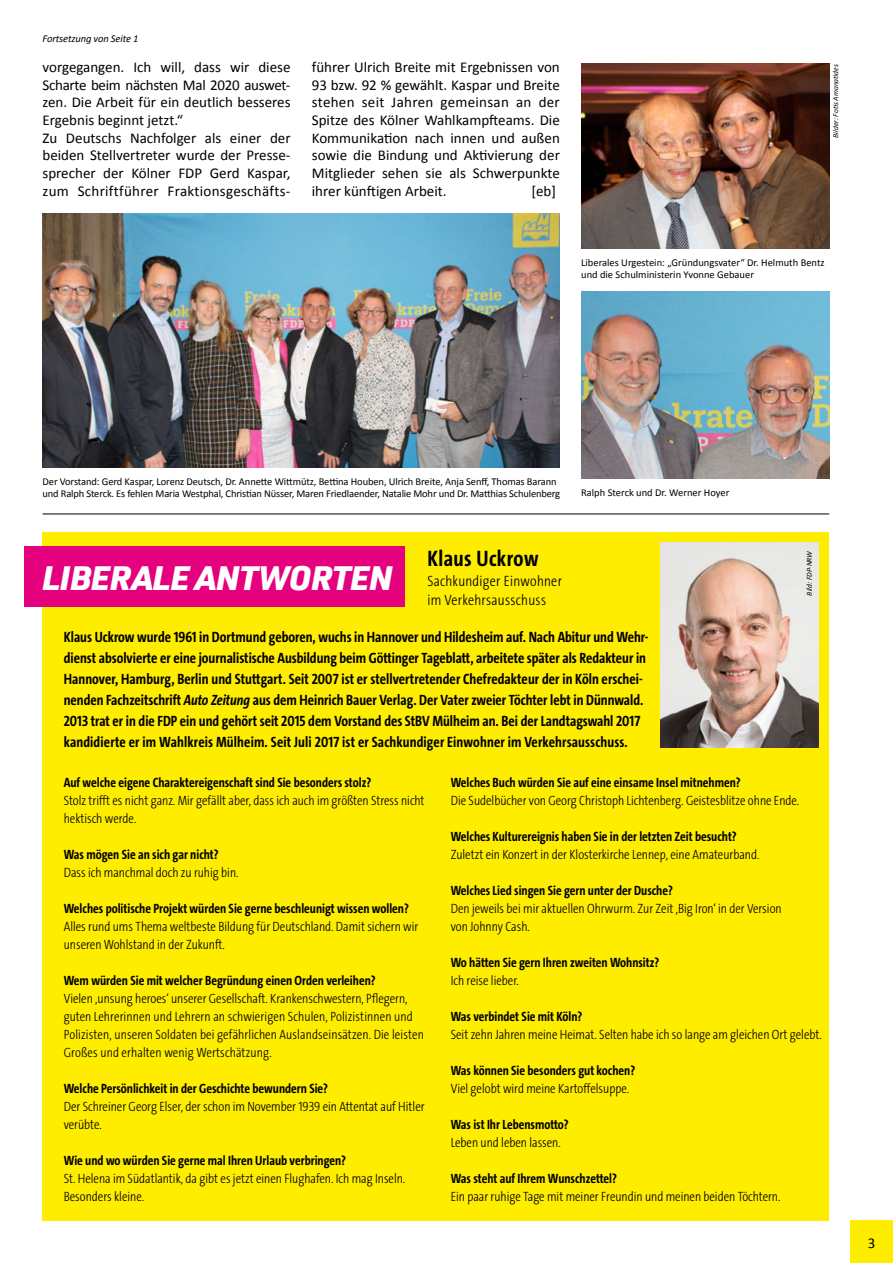
<style>
.page{position:relative;width:893px;height:1263px;background:#fff}
.page>*{position:absolute;margin:0;border:0;box-sizing:border-box;transform-origin:0 0}
.t1{font:italic 900 33.75px "URWDIN";letter-spacing:-.02em;color:#fff}
.t2{font:700 22.5px "The Sans Cd OF7";letter-spacing:.02em;color:#000}
.t3{font:700 15px/21px "The Sans Cd LF7";color:#000}
.t4{font:15px/17.7px "Calibri";color:#000;text-align:justify}
.t5{font:300 15px/19.5px "The Sans Cd LF3";letter-spacing:.02em;color:#000}
.t6{font:300 13.5px/18px "The Sans Cd LF3";color:#000}
.t7{font:700 13.5px "The Sans Cd LF7";color:#000}
.t8{font:300 13.5px "The Sans Cd OF3";color:#000}
.t9{font:10.5px/12px "Calibri";letter-spacing:-.01em;color:#000}
.t10{font:italic 10.5px "Calibri";letter-spacing:-.01em;color:#000}
.t11{font:italic 7.5px "Calibri";color:#000}
.s1{font-family:"The Sans Cd LF7 i";font-style:italic}
</style>
<div class="page">
<div style="left:850px;top:1220px;width:43px;height:43px;background:#ffed00"></div>
<img style="left:43px;top:213px;width:517px;height:255px">
<img style="left:581px;top:64px;width:248px;height:185px">
<img style="left:581px;top:292px;width:248px;height:186px">
<div style="left:43px;top:532px;width:786px;height:688px;background:#ffed00"></div>
<div style="left:25px;top:547px;width:380px;height:60px;background:#e5007d"></div>
<img style="left:661px;top:543px;width:158px;height:204px">
<hr style="left:43px;top:514px;width:786px;height:1px;background:#000">
<p class="t10" style="left:43px;top:32px;width:98px">Fortsetzung von Seite 1</p>
<p class="t4" style="left:43px;top:57px;width:250px;text-align:left">vorgegangen. Ich will, dass wir diese Scharte beim nächsten Mal 2020 auswet&shy;zen. Die Arbeit für ein deutlich besseres Ergebnis beginnt jetzt.“<br>Zu Deutschs Nachfolger als einer der beiden Stellvertreter wurde der Presse&shy;sprecher der Kölner FDP Gerd Kaspar, zum Schriftführer Fraktionsgeschäfts-</p>
<p class="t4" style="left:312px;top:57px;width:250px">führer Ulrich Breite mit Ergebnissen von 93 bzw. 92 % gewählt. Kaspar und Breite stehen seit Jahren gemeinsan an der Spitze des Kölner Wahlkampfteams. Die Kommunikation nach innen und außen sowie die Bindung und Aktivierung der Mitglieder sehen sie als Schwerpunkte ihrer künftigen Arbeit.</p>
<p class="t4" style="left:531px;top:181px;width:26px">[eb]</p>
<p class="t11" style="left:831px;top:138px;width:75px;rotate:-90deg">Bilder: Fotis Amanatides</p>
<p class="t9" style="left:581px;top:256px;width:245px">Liberales Urgestein: „Gründungsvater“ Dr. Helmuth Bentz und die Schulministerin Yvonne Gebauer</p>
<p class="t9" style="left:43px;top:474px;width:519px">Der Vorstand: Gerd Kaspar, Lorenz Deutsch, Dr. Annette Wittmütz, Bettina Houben, Ulrich Breite, Anja Senff, Thomas Barann und Ralph Sterck. Es fehlen Maria Westphal, Christian Nüsser, Maren Friedlaender, Natalie Mohr und Dr. Matthias Schulenberg</p>
<p class="t9" style="left:581px;top:486px;width:150px">Ralph Sterck und Dr. Werner Hoyer</p>
<h1 class="t1" style="left:42px;top:554px;width:352px">LIBERALE ANTWORTEN</h1>
<h2 class="t2" style="left:427px;top:547px;width:113px">Klaus Uckrow</h2>
<p class="t5" style="left:427px;top:572px;width:136px">Sachkundiger Einwohner im Verkehrsausschuss</p>
<p class="t3" style="left:64px;top:627px;width:586px">Klaus Uckrow wurde 1961 in Dortmund geboren, wuchs in Hannover und Hildesheim auf. Nach Abitur und Wehr&shy;dienst absolvierte er eine journalistische Ausbildung beim Göttinger Tageblatt, arbeitete später als Redakteur in Hannover, Hamburg, Berlin und Stuttgart. Seit 2007 ist er stellvertretender Chefredakteur der in Köln erschei&shy;nenden Fachzeitschrift <span class="s1">Auto Zeitung</span> aus dem Heinrich Bauer Verlag. Der Vater zweier Töchter lebt in Dünnwald.<br>2013 trat er in die FDP ein und gehört seit 2015 dem Vorstand des StBV Mülheim an. Bei der Landtagswahl 2017 kandidierte er im Wahlkreis Mülheim. Seit Juli 2017 ist er Sachkundiger Einwohner im Verkehrsausschuss.</p>
<p class="t11" style="left:805px;top:595px;width:46px;rotate:-90deg">Bild: FDP-NRW</p>
<p class="t7" style="left:64px;top:775px;width:309px">Auf welche eigene Charaktereigenschaft sind Sie besonders stolz?</p>
<p class="t6" style="left:64px;top:792px;width:362px">Stolz trifft es nicht ganz. Mir gefällt aber, dass ich auch im größten Stress nicht hektisch werde.</p>
<p class="t7" style="left:64px;top:847px;width:156px">Was mögen Sie an sich gar nicht?</p>
<p class="t6" style="left:64px;top:864px;width:176px">Dass ich manchmal doch zu ruhig bin.</p>
<p class="t7" style="left:64px;top:901px;width:347px">Welches politische Projekt würden Sie gerne beschleunigt wissen wollen?</p>
<p class="t6" style="left:64px;top:918px;width:356px">Alles rund ums Thema weltbeste Bildung für Deutschland. Damit sichern wir unseren Wohlstand in der Zukunft.</p>
<p class="t7" style="left:64px;top:973px;width:313px">Wem würden Sie mit welcher Begründung einen Orden verleihen?</p>
<p class="t6" style="left:64px;top:990px;width:362px">Vielen ‚unsung heroes‘ unserer Gesellschaft. Krankenschwestern, Pflegern, guten Lehrerinnen und Lehrern an schwierigen Schulen, Polizistinnen und Polizisten, unseren Soldaten bei gefährlichen Auslandseinsätzen. Die leisten Großes und erhalten wenig Wertschätzung.</p>
<p class="t7" style="left:64px;top:1081px;width:266px">Welche Persönlichkeit in der Geschichte bewundern Sie?</p>
<p class="t6" style="left:64px;top:1098px;width:362px">Der Schreiner Georg Elser, der schon im November 1939 ein Attentat auf Hitler verübte.</p>
<p class="t7" style="left:64px;top:1153px;width:284px">Wie und wo würden Sie gerne mal Ihren Urlaub verbringen?</p>
<p class="t6" style="left:64px;top:1170px;width:343px">St. Helena im Südatlantik, da gibt es jetzt einen Flughafen. Ich mag Inseln.<br>Besonders kleine.</p>
<p class="t7" style="left:451px;top:775px;width:291px">Welches Buch würden Sie auf eine einsame Insel mitnehmen?</p>
<p class="t6" style="left:451px;top:792px;width:350px">Die Sudelbücher von Georg Christoph Lichtenberg. Geistesblitze ohne Ende.</p>
<p class="t7" style="left:451px;top:829px;width:287px">Welches Kulturereignis haben Sie in der letzten Zeit besucht?</p>
<p class="t6" style="left:451px;top:846px;width:310px">Zuletzt ein Konzert in der Klosterkirche Lennep, eine Amateurband.</p>
<p class="t7" style="left:451px;top:883px;width:224px">Welches Lied singen Sie gern unter der Dusche?</p>
<p class="t6" style="left:451px;top:900px;width:332px">Den jeweils bei mir aktuellen Ohrwurm. Zur Zeit ‚Big Iron‘ in der Version von Johnny Cash.</p>
<p class="t7" style="left:451px;top:955px;width:210px">Wo hätten Sie gern Ihren zweiten Wohnsitz?</p>
<p class="t6" style="left:451px;top:972px;width:69px">Ich reise lieber.</p>
<p class="t7" style="left:451px;top:1009px;width:133px">Was verbindet Sie mit Köln?</p>
<p class="t6" style="left:451px;top:1026px;width:373px">Seit zehn Jahren meine Heimat. Selten habe ich so lange am gleichen Ort gelebt.</p>
<p class="t7" style="left:451px;top:1063px;width:186px">Was können Sie besonders gut kochen?</p>
<p class="t8" style="left:451px;top:1081px;width:180px">Viel gelobt wird meine Kartoffelsuppe.</p>
<p class="t7" style="left:451px;top:1117px;width:119px">Was ist Ihr Lebensmotto?</p>
<p class="t6" style="left:451px;top:1134px;width:112px">Leben und leben lassen.</p>
<p class="t7" style="left:451px;top:1171px;width:168px">Was steht auf Ihrem Wunschzettel?</p>
<p class="t6" style="left:451px;top:1188px;width:331px">Ein paar ruhige Tage mit meiner Freundin und meinen beiden Töchtern.</p>
<p class="t4" style="left:868px;top:1233px;width:9px">3</p>
</div>
